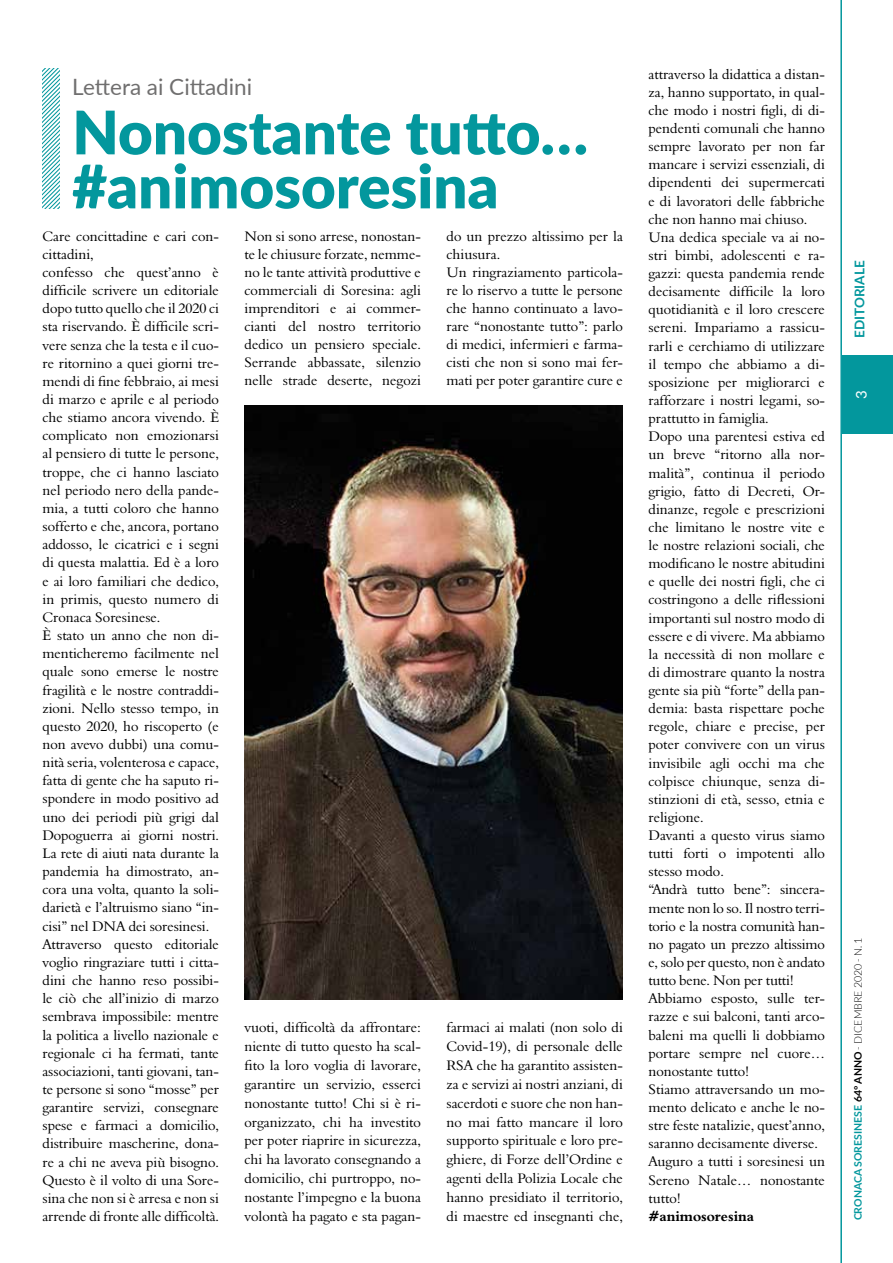
<style>
.page{position:relative;width:893px;height:1263px;background:#fff}
.page>*{position:absolute;margin:0;border:0;box-sizing:border-box;transform-origin:0 0}
.t1{font:900 60px/54px "Lato";color:#03979d}
.t2{font:22.5px "Lato";color:#706f6f}
.t3{font:15px "Lato";color:#fff}
.t4{font:14.25px/18.1px "Aldine 401 BT Roman A";color:#000}
.t5{font:14.25px "Aldine 401 BT Bold A";color:#000}
.t6{font:700 13.5px "Lato";color:#03979d}
.t7{font:700 10.5px "Lato";color:#03979d}
.s1{color:#000}
.s2{font-weight:300;color:#000}
</style>
<div class="page">
<div style="left:842px;top:355px;width:51px;height:79px;background:#03979d"></div>
<hr style="left:840px;top:0;width:2px;height:1263px;background:#03979d">
<svg style="left:43px;top:68px;width:17px;height:140px"></svg>
<img style="left:244px;top:406px;width:379px;height:594px">
<h2 class="t2" style="left:72px;top:70px;width:181px">Lettera ai Cittadini</h2>
<h1 class="t1" style="left:72px;top:103px;width:517px">Nonostante tutto… #animosoresina</h1>
<p class="t4" style="left:43px;top:227px;width:178px">Care concittadine e cari con&shy;cittadini,<br>confesso che quest’anno è difficile scrivere un editoriale dopo tutto quello che il 2020 ci sta riservando. È difficile scri&shy;vere senza che la testa e il cuo&shy;re ritornino a quei giorni tre&shy;mendi di fine febbraio, ai mesi di marzo e aprile e al periodo che stiamo ancora vivendo. È complicato non emozionarsi al pensiero di tutte le persone, troppe, che ci hanno lasciato nel periodo nero della pande&shy;mia, a tutti coloro che hanno sofferto e che, ancora, portano addosso, le cicatrici e i segni di questa malattia. Ed è a loro e ai loro familiari che dedico, in primis, questo numero di<br>Cronaca Soresinese.<br>È stato un anno che non di&shy;menticheremo facilmente nel quale sono emerse le nostre fragilità e le nostre contraddi&shy;zioni. Nello stesso tempo, in questo 2020, ho riscoperto (e non avevo dubbi) una comu&shy;nità seria, volenterosa e capace, fatta di gente che ha saputo ri&shy;spondere in modo positivo ad uno dei periodi più grigi dal<br>Dopoguerra ai giorni nostri.<br>La rete di aiuti nata durante la pandemia ha dimostrato, an&shy;cora una volta, quanto la soli&shy;darietà e l’altruismo siano “in&shy;cisi” nel DNA dei soresinesi.<br>Attraverso questo editoriale voglio ringraziare tutti i citta&shy;dini che hanno reso possibi&shy;le ciò che all’inizio di marzo sembrava impossibile: mentre la politica a livello nazionale e regionale ci ha fermati, tante associazioni, tanti giovani, tan&shy;te persone si sono “mosse” per garantire servizi, consegnare spese e farmaci a domicilio, distribuire mascherine, dona&shy;re a chi ne aveva più bisogno.<br>Questo è il volto di una Sore&shy;sina che non si è arresa e non si arrende di fronte alle difficoltà.</p>
<p class="t4" style="left:244px;top:227px;width:178px;text-align:justify">Non si sono arrese, nonostan&shy;te le chiusure forzate, nemme&shy;no le tante attività produttive e commerciali di Soresina: agli imprenditori e ai commer&shy;cianti del nostro territorio dedico un pensiero speciale.<br>Serrande abbassate, silenzio nelle strade deserte, negozi</p>
<p class="t4" style="left:446px;top:227px;width:178px">do un prezzo altissimo per la chiusura.<br>Un ringraziamento particola&shy;re lo riservo a tutte le persone che hanno continuato a lavo&shy;rare “nonostante tutto”: parlo di medici, infermieri e farma&shy;cisti che non si sono mai fer&shy;mati per poter garantire cure e</p>
<p class="t4" style="left:244px;top:1018px;width:178px;line-height:18.9px;text-align:justify">vuoti, difficoltà da affrontare: niente di tutto questo ha scal&shy;fito la loro voglia di lavorare, garantire un servizio, esserci nonostante tutto! Chi si è ri&shy;organizzato, chi ha investito per poter riaprire in sicurezza, chi ha lavorato consegnando a domicilio, chi purtroppo, no&shy;nostante l’impegno e la buona volontà ha pagato e sta pagan-</p>
<p class="t4" style="left:446px;top:1018px;width:178px;line-height:18.9px;text-align:justify">farmaci ai malati (non solo di Covid-19), di personale delle RSA che ha garantito assisten&shy;za e servizi ai nostri anziani, di sacerdoti e suore che non han&shy;no mai fatto mancare il loro supporto spirituale e loro pre&shy;ghiere, di Forze dell’Ordine e agenti della Polizia Locale che hanno presidiato il territorio, di maestre ed insegnanti che,</p>
<p class="t4" style="left:648px;top:65px;width:178px">attraverso la didattica a distan&shy;za, hanno supportato, in qual&shy;che modo i nostri figli, di di&shy;pendenti comunali che hanno sempre lavorato per non far mancare i servizi essenziali, di dipendenti dei supermercati e di lavoratori delle fabbriche che non hanno mai chiuso.<br>Una dedica speciale va ai no&shy;stri bimbi, adolescenti e ra&shy;gazzi: questa pandemia rende decisamente difficile la loro quotidianità e il loro crescere sereni. Impariamo a rassicu&shy;rarli e cerchiamo di utilizzare il tempo che abbiamo a di&shy;sposizione per migliorarci e rafforzare i nostri legami, so&shy;prattutto in famiglia.<br>Dopo una parentesi estiva ed un breve “ritorno alla nor&shy;malità”, continua il periodo grigio, fatto di Decreti, Or&shy;dinanze, regole e prescrizioni che limitano le nostre vite e le nostre relazioni sociali, che modificano le nostre abitudini e quelle dei nostri figli, che ci costringono a delle riflessioni importanti sul nostro modo di essere e di vivere. Ma abbiamo la necessità di non mollare e di dimostrare quanto la nostra gente sia più “forte” della pan&shy;demia: basta rispettare poche regole, chiare e precise, per poter convivere con un virus invisibile agli occhi ma che colpisce chiunque, senza di&shy;stinzioni di età, sesso, etnia e religione.<br>Davanti a questo virus siamo tutti forti o impotenti allo stesso modo.<br>“Andrà tutto bene”: sincera&shy;mente non lo so. Il nostro terri&shy;torio e la nostra comunità han&shy;no pagato un prezzo altissimo e, solo per questo, non è andato tutto bene. Non per tutti!<br>Abbiamo esposto, sulle ter&shy;razze e sui balconi, tanti arco&shy;baleni ma quelli li dobbiamo portare sempre nel cuore… nonostante tutto!<br>Stiamo attraversando un mo&shy;mento delicato e anche le no&shy;stre feste natalizie, quest’anno, saranno decisamente diverse.<br>Auguro a tutti i soresinesi un<br>Sereno Natale… nonostante tutto!</p>
<p class="t5" style="left:648px;top:1207px;width:107px">#animosoresina</p>
<p class="t6" style="left:850px;top:338px;width:79px;rotate:-90deg">EDITORIALE</p>
<p class="t3" style="left:851px;top:399px;width:10px;rotate:-90deg">3</p>
<p class="t7" style="left:850px;top:1220px;width:284px;rotate:-90deg">CRONACA SORESINESE <span class="s1">64° ANNO</span> <span class="s2">- DICEMBRE 2020 - N. 1</span></p>
</div>
